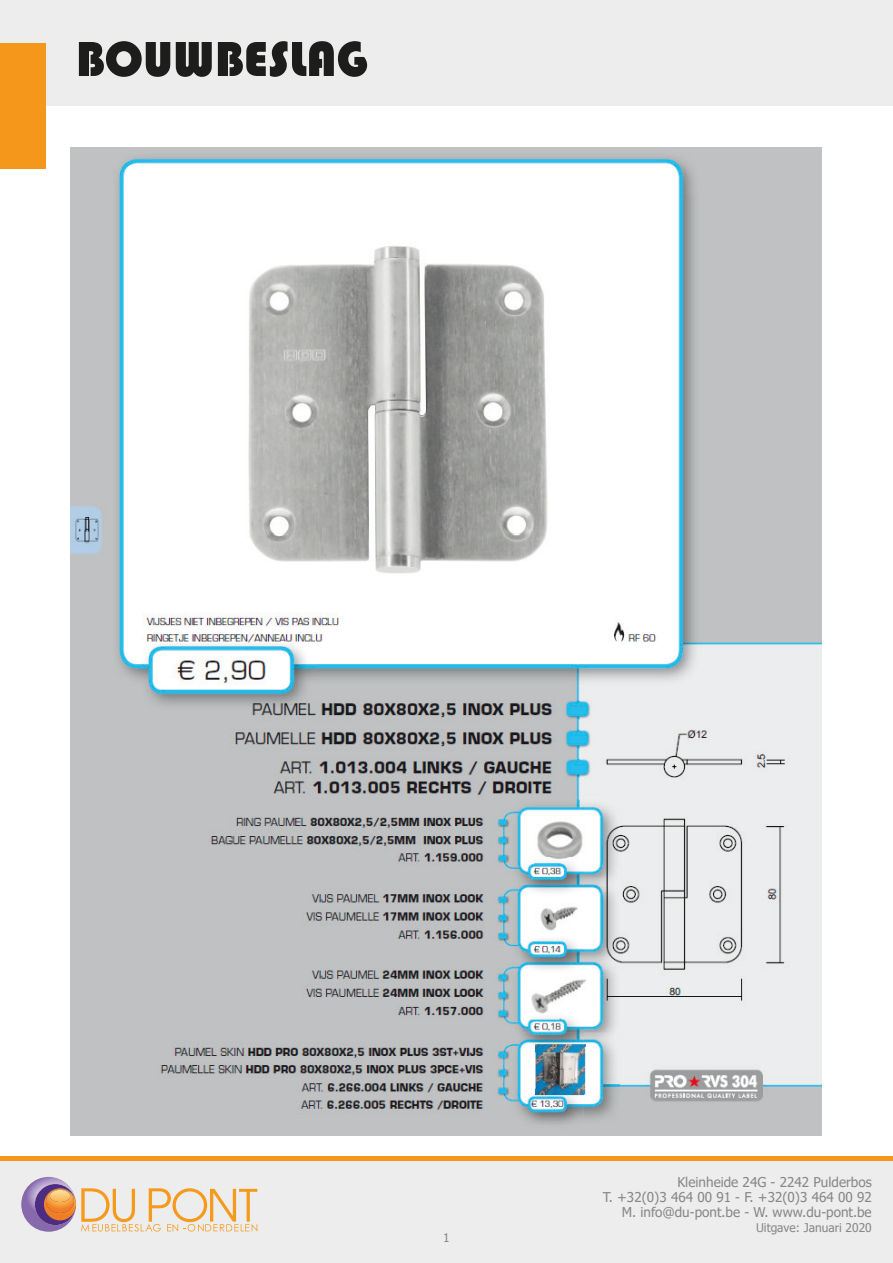
<style>
.page{position:relative;width:893px;height:1263px;background:#fff}
.page>*{position:absolute;margin:0;border:0;box-sizing:border-box;transform-origin:0 0}
.t1{font:51px "Bauhaus 93";color:#1d1d1b}
.t2{font:13.5px "Tahoma";color:#878787}
.t3{font:12px "Tahoma";color:#878787}
</style>
<div class="page">
<div style="left:0;top:1160px;width:893px;height:103px;background:#ededed"></div>
<svg style="left:21px;top:1177px;width:236px;height:55px"></svg>
<img style="left:50px;top:1190px;width:20px;height:12px">
<div style="left:0;top:1156px;width:893px;height:5px;background:#f4971b"></div>
<div style="left:0;top:0;width:893px;height:105px;background:#ededed"></div>
<div style="left:0;top:43px;width:45px;height:126px;background:#f4971b"></div>
<img style="left:70px;top:148px;width:752px;height:987px">
<p class="t1" style="left:75px;top:30px;width:294px">BOUWBESLAG</p>
<p class="t3" style="left:443px;top:1229px;width:8px">1</p>
<p class="t2" style="left:677px;top:1173px;width:196px">Kleinheide 24G - 2242 Pulderbos</p>
<p class="t2" style="left:603px;top:1188px;width:270px">T. +32(0)3 464 00 91 - F. +32(0)3 464 00 92</p>
<p class="t2" style="left:622px;top:1203px;width:252px">M. info@du-pont.be - W. www.du-pont.be</p>
<p class="t3" style="left:756px;top:1220px;width:117px">Uitgave: Januari 2020</p>
</div>
